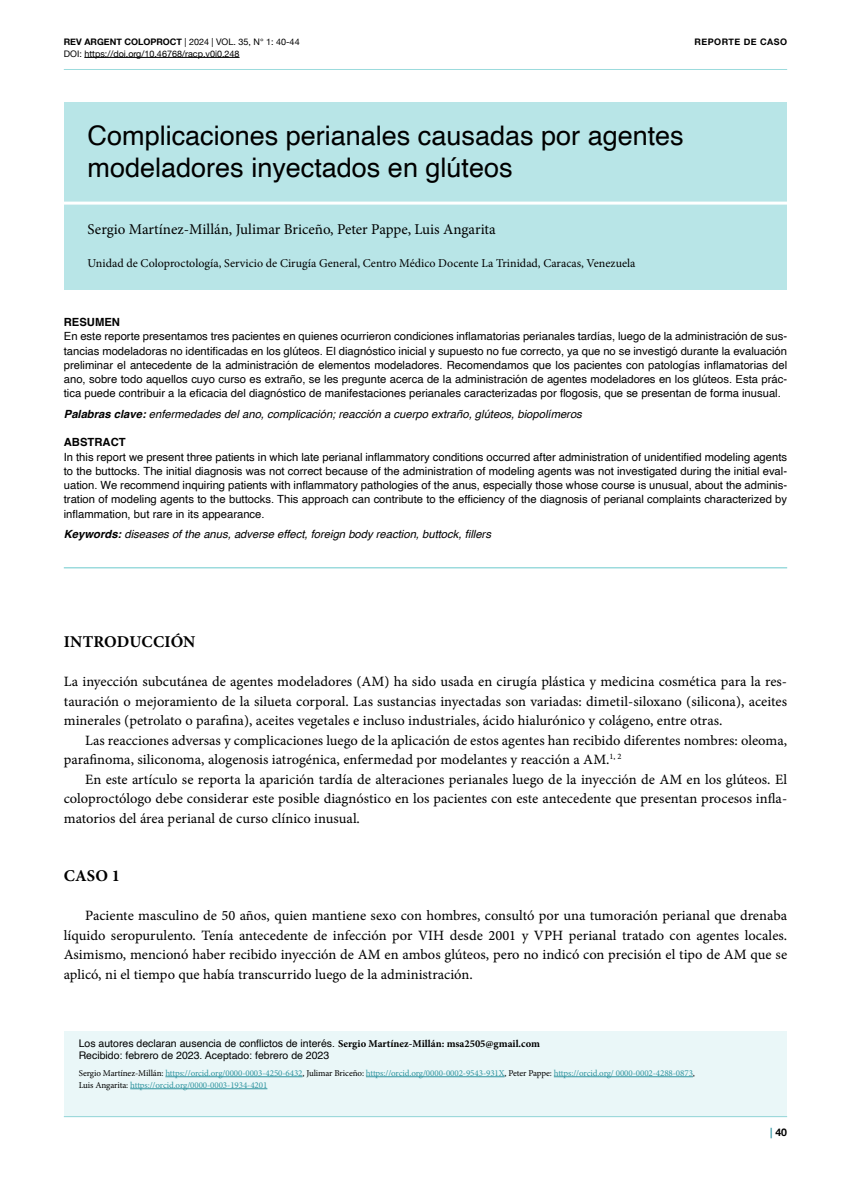
<style>
.page{position:relative;width:851px;height:1191px;background:#fff}
.page>*{position:absolute;margin:0;border:0;box-sizing:border-box;transform-origin:0 0}
.t1{font:27px/32.4px "Helvetica";color:#000}
.t2{font:700 16.5px "Minion Pro";letter-spacing:.01em;color:#000}
.t3{font:15px "Minion Pro";color:#000}
.t4{font:14.25px/19.5px "Minion Pro Capt";color:#000;text-align:justify}
.t5{font:12px "Minion Pro";color:#000}
.t6{font:11.25px/14.2px "Helvetica";color:#000;text-align:justify}
.t7{font:italic 11.25px "Helvetica";color:#000}
.t8{font:700 11.25px "Helvetica";color:#000}
.t9{font:10.5px/12.8px "Helvetica";color:#000}
.t10{font:700 10.5px "Helvetica Neue";color:#000}
.t11{font:9px/12px "Minion Pro";letter-spacing:-.01em;color:#3195a0}
.t12{font:9px/12px "Helvetica Neue";color:#000}
.t13{font:700 9px "Helvetica Neue";letter-spacing:.05em;color:#000}
.s1{font-weight:700}
.s2{font-family:"Minion Pro";font-weight:700}
.s3{color:#000}
.s4{color:#3697a4}
</style>
<div class="page">
<hr style="left:64px;top:69px;width:723px;height:1px;background:#9cdbdd">
<hr style="left:64px;top:1116px;width:723px;height:1px;background:#9cdbdd">
<hr style="left:84px;top:57px;width:155px;height:1px;background:#000">
<hr style="left:64px;top:567px;width:723px;height:1px;background:#9cdbdd">
<div style="left:65px;top:102px;width:722px;height:188px;background:#b8e5e7"></div>
<hr style="left:54px;top:202px;width:743px;height:3px;background:#fff">
<div style="left:64px;top:1031px;width:722px;height:85px;background:#eaf7f8"></div>
<hr style="left:165px;top:1076px;width:137px;height:1px;background:#3195a0">
<hr style="left:366px;top:1076px;width:138px;height:1px;background:#3195a0">
<hr style="left:553px;top:1076px;width:139px;height:1px;background:#3195a0">
<hr style="left:130px;top:1088px;width:137px;height:1px;background:#3195a0">
<p class="t12" style="left:64px;top:36px;width:237px"><span class="s1">REV ARGENT COLOPROCT</span> | 2024 | VOL. 35, N° 1: 40-44<br>DOI: https://doi.org/10.46768/racp.v0i0.248</p>
<p class="t13" style="left:694px;top:34px;width:94px">REPORTE DE CASO</p>
<h1 class="t1" style="left:88px;top:120px;width:597px">Complicaciones perianales causadas por agentes modeladores inyectados en glúteos</h1>
<h3 class="t3" style="left:88px;top:219px;width:409px">Sergio Martínez-Millán, Julimar Briceño, Peter Pappe, Luis Angarita</h3>
<p class="t5" style="left:88px;top:255px;width:549px">Unidad de Coloproctología, Servicio de Cirugía General, Centro Médico Docente La Trinidad, Caracas, Venezuela</p>
<p class="t8" style="left:64px;top:313px;width:58px">RESUMEN</p>
<p class="t6" style="left:64px;top:330px;width:724px">En este reporte presentamos tres pacientes en quienes ocurrieron condiciones inflamatorias perianales tardías, luego de la administración de sus&shy;tancias modeladoras no identificadas en los glúteos. El diagnóstico inicial y supuesto no fue correcto, ya que no se investigó durante la evaluación preliminar el antecedente de la administración de elementos modeladores. Recomendamos que los pacientes con patologías inflamatorias del ano, sobre todo aquellos cuyo curso es extraño, se les pregunte acerca de la administración de agentes modeladores en los glúteos. Esta prác&shy;tica puede contribuir a la eficacia del diagnóstico de manifestaciones perianales caracterizadas por flogosis, que se presentan de forma inusual.</p>
<p class="t7" style="left:64px;top:405px;width:519px"><span class="s1">Palabras clave:</span> enfermedades del ano, complicación; reacción a cuerpo extraño, glúteos, biopolímeros</p>
<p class="t8" style="left:64px;top:433px;width:63px">ABSTRACT</p>
<p class="t6" style="left:64px;top:450px;width:724px">In this report we present three patients in which late perianal inflammatory conditions occurred after administration of unidentified modeling agents to the buttocks. The initial diagnosis was not correct because of the administration of modeling agents was not investigated during the initial eval&shy;uation. We recommend inquiring patients with inflammatory pathologies of the anus, especially those whose course is unusual, about the adminis&shy;tration of modeling agents to the buttocks. This approach can contribute to the efficiency of the diagnosis of perianal complaints characterized by inflammation, but rare in its appearance.</p>
<p class="t7" style="left:64px;top:525px;width:428px"><span class="s1">Keywords:</span> diseases of the anus, adverse effect, foreign body reaction, buttock, fillers</p>
<h2 class="t2" style="left:64px;top:630px;width:133px">INTRODUCCIÓN</h2>
<p class="t4" style="left:64px;top:672px;width:724px">La inyección subcutánea de agentes modeladores (AM) ha sido usada en cirugía plástica y medicina cosmética para la res&shy;tauración o mejoramiento de la silueta corporal. Las sustancias inyectadas son variadas: dimetil-siloxano (silicona), aceites minerales (petrolato o parafina), aceites vegetales e incluso industriales, ácido hialurónico y colágeno, entre otras.</p>
<p class="t4" style="left:64px;top:730px;width:724px;text-indent:21px">Las reacciones adversas y complicaciones luego de la aplicación de estos agentes han recibido diferentes nombres: oleoma, parafinoma, siliconoma, alogenosis iatrogénica, enfermedad por modelantes y reacción a AM.<sup>1,</sup> <sup>2</sup></p>
<p class="t4" style="left:64px;top:769px;width:724px;text-indent:21px">En este artículo se reporta la aparición tardía de alteraciones perianales luego de la inyección de AM en los glúteos. El coloproctólogo debe considerar este posible diagnóstico en los pacientes con este antecedente que presentan procesos infla&shy;matorios del área perianal de curso clínico inusual.</p>
<h2 class="t2" style="left:64px;top:864px;width:58px">CASO 1</h2>
<p class="t4" style="left:64px;top:906px;width:724px;text-indent:21px">Paciente masculino de 50 años, quien mantiene sexo con hombres, consultó por una tumoración perianal que drenaba líquido seropurulento. Tenía antecedente de infección por VIH desde 2001 y VPH perianal tratado con agentes locales.<br>Asimismo, mencionó haber recibido inyección de AM en ambos glúteos, pero no indicó con precisión el tipo de AM que se aplicó, ni el tiempo que había transcurrido luego de la administración.</p>
<p class="t9" style="left:79px;top:1036px;width:462px">Los autores declaran ausencia de conflictos de interés. <span class="s2">Sergio Martínez-Millán: msa2505@gmail.com<br></span>Recibido: febrero de 2023. Aceptado: febrero de 2023</p>
<p class="t11" style="left:79px;top:1067px;width:617px"><span class="s3">Sergio Martínez-Millán:</span> https://orcid.org/0000-0003-4250-6432<span class="s3">, Julimar Briceño:</span> https://orcid.org/0000-0002-9543-931X<span class="s3">, Peter Pappe:</span> https://orcid.org/ 0000-0002-4288-0873<span class="s3">,<br>Luis Angarita:</span> https://orcid.org/0000-0003-1934-4201</p>
<p class="t10" style="left:770px;top:1124px;width:18px"><span class="s4">|</span> 40</p>
</div>
